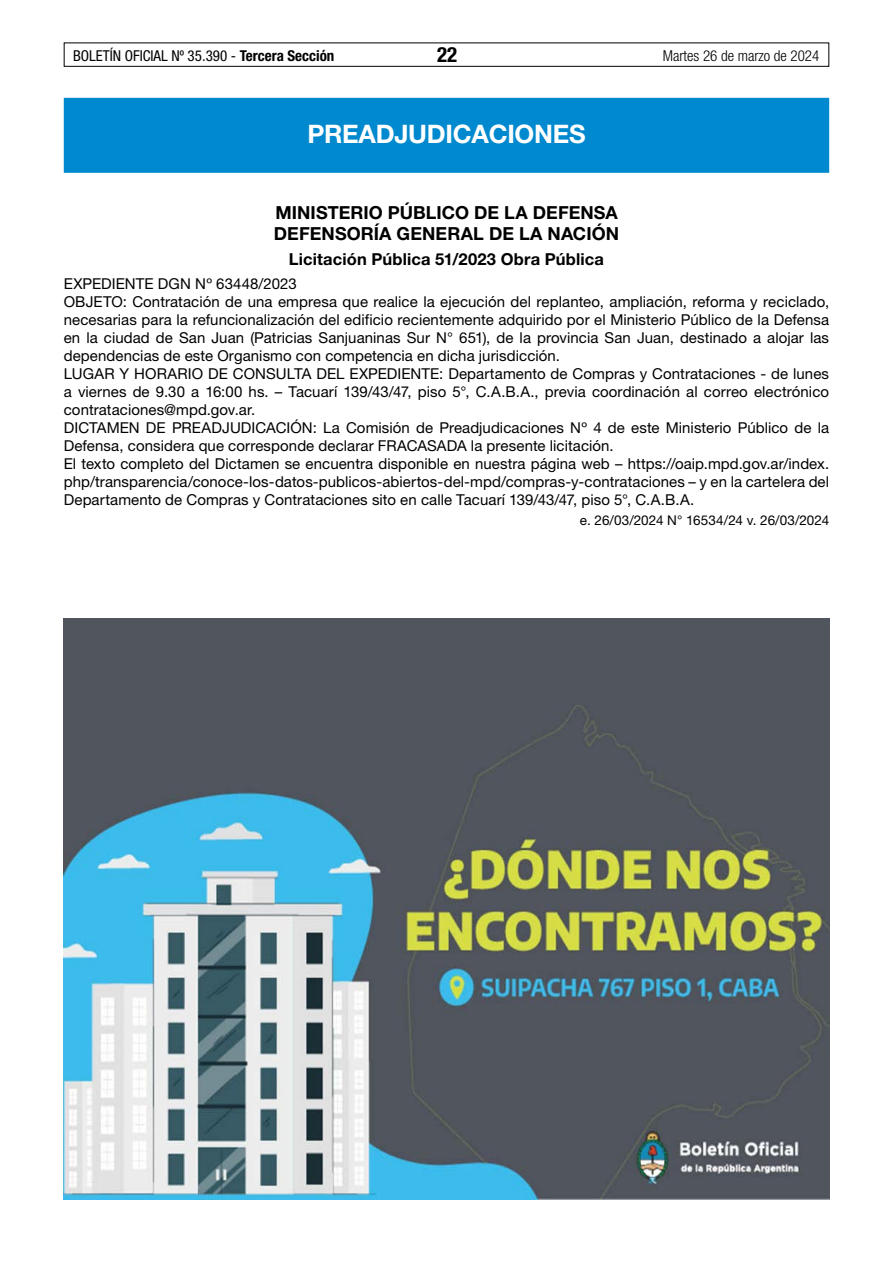
<style>
.page{position:relative;width:893px;height:1263px;background:#fff}
.page>*{position:absolute;margin:0;border:0;box-sizing:border-box;transform-origin:0 0}
.t1{font:700 25.5px "Helvetica Neue LT Std";letter-spacing:-.01em;color:#fff}
.t2{font:700 condensed 21px "Helvetica Neue LT Std";color:#000}
.t3{font:700 18px/21px "Helvetica Neue LT Std";letter-spacing:.005em;color:#000}
.t4{font:700 16.5px "Helvetica Neue LT Std";letter-spacing:.01em;color:#000}
.t5{font:15px/18px "Helvetica Neue LT Std";letter-spacing:.005em;color:#000}
.t6{font:condensed 15px "Helvetica Neue LT Std";color:#000}
.t7{font:300 condensed 15px "Helvetica Neue LT Std";color:#000}
.t8{font:13.5px "Helvetica Neue LT Std";letter-spacing:-.005em;color:#000}
.s1{font-weight:700}
.s2{color:#fff}
</style>
<div class="page">
<div style="left:64px;top:43px;width:765px;height:24px;border:1px solid #000"></div>
<div style="left:64px;top:98px;width:765px;height:75px;background:#0089cf"></div>
<img style="left:64px;top:619px;width:765px;height:580px">
<p class="t6" style="left:73px;top:47px;width:263px">BOLETÍN OFICIAL Nº 35.390 - <span class="s1">Tercera Sección</span></p>
<h2 class="t2" style="left:437px;top:42px;width:22px">22</h2>
<p class="t7" style="left:663px;top:47px;width:158px">Martes 26 de marzo de 2024</p>
<h1 class="t1" style="left:307px;top:118px;width:280px">PREADJUDICACIONES</h1>
<p class="t3" style="left:274px;top:202px;width:358px">MINISTERIO PÚBLICO DE LA DEFENSA <span class="s2">-<br></span>DEFENSORÍA GENERAL DE LA NACIÓN</p>
<p class="t4" style="left:289px;top:249px;width:317px">Licitación Pública 51/2023 Obra Pública</p>
<p class="t5" style="left:64px;top:275px;width:767px">EXPEDIENTE DGN Nº 63448/2023<br>OBJETO: Contratación de una empresa que realice la ejecución del replanteo, ampliación, reforma y reciclado, necesarias para la refuncionalización del edificio recientemente adquirido por el Ministerio Público de la Defensa en la ciudad de San Juan (Patricias Sanjuaninas Sur N° 651), de la provincia San Juan, destinado a alojar las dependencias de este Organismo con competencia en dicha jurisdicción.<br>LUGAR Y HORARIO DE CONSULTA DEL EXPEDIENTE: Departamento de Compras y Contrataciones - de lunes a viernes de 9.30 a 16:00 hs. – Tacuarí 139/43/47, piso 5°, C.A.B.A., previa coordinación al correo electrónico contrataciones@mpd.gov.ar.<br>DICTAMEN DE PREADJUDICACIÓN: La Comisión de Preadjudicaciones Nº 4 de este Ministerio Público de la Defensa, considera que corresponde declarar FRACASADA la presente licitación.<br>El texto completo del Dictamen se encuentra disponible en nuestra página web – https://oaip.mpd.gov.ar/index. php/transparencia/conoce-los-datos-publicos-abiertos-del-mpd/compras-y-contrataciones – y en la cartelera del Departamento de Compras y Contrataciones sito en calle Tacuarí 139/43/47, piso 5°, C.A.B.A.</p>
<p class="t8" style="left:580px;top:512px;width:251px">e. 26/03/2024 N° 16534/24 v. 26/03/2024</p>
</div>
